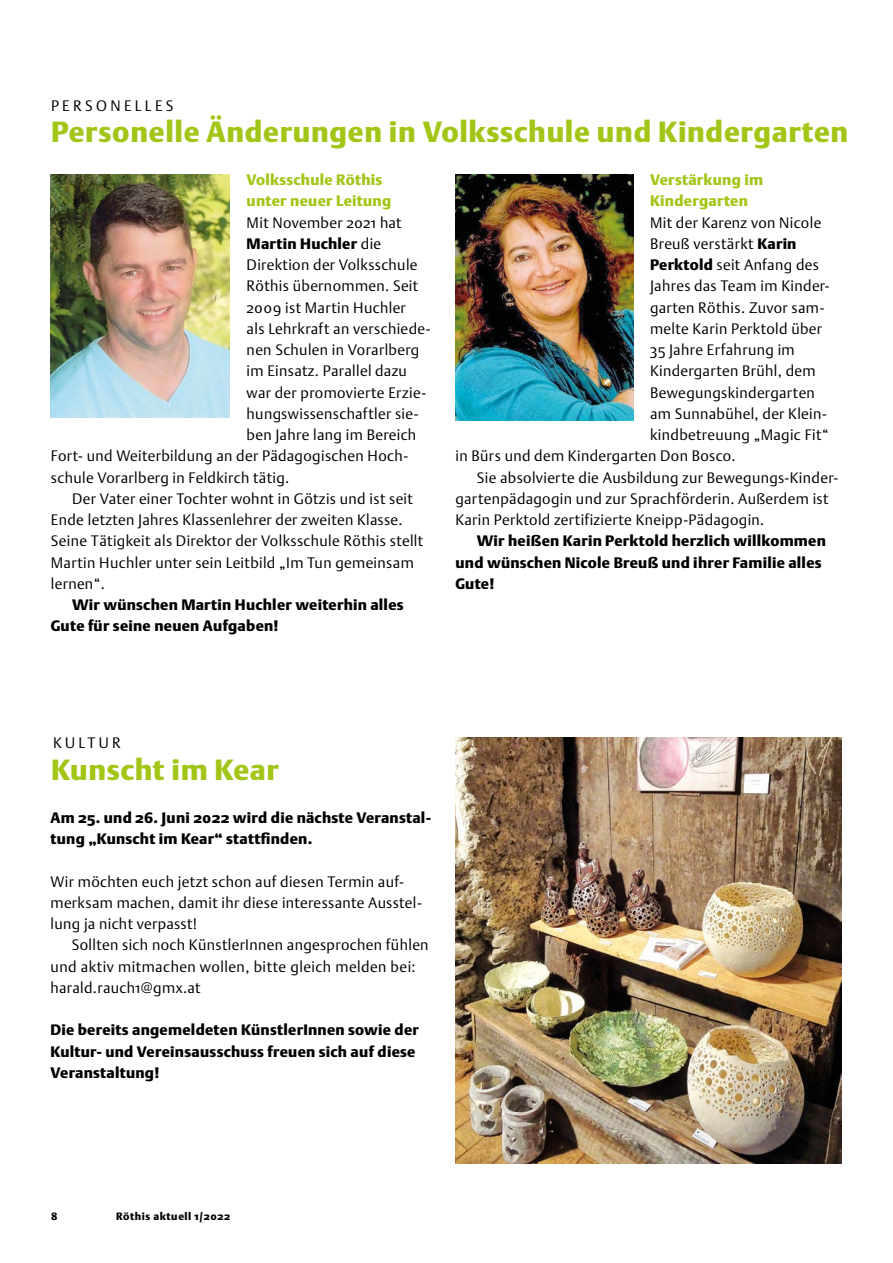
<style>
.page{position:relative;width:893px;height:1263px;background:#fff}
.page>*{position:absolute;margin:0;border:0;box-sizing:border-box;transform-origin:0 0}
.t1{font:900 28.8px "DTL Argo ST";letter-spacing:.02em;color:#a2c617}
.t2{font:300 15px/21.3px "DTL Argo ST";letter-spacing:.025em;color:#000}
.t3{font:900 15px/21.3px "DTL Argo ST";letter-spacing:.015em;color:#000}
.t4{font:900 15px/21.3px "DTL Argo ST";letter-spacing:.015em;color:#a2c617}
.t5{font:300 15px "DTL Argo ST";letter-spacing:.225em;color:#000}
.t6{font:900 10.5px "DTL Argo ST";letter-spacing:.05em;color:#000}
.s1{font-weight:300}
.s2{font-weight:900}
</style>
<div class="page">
<img style="left:455px;top:738px;width:387px;height:425px">
<img style="left:51px;top:175px;width:179px;height:243px">
<img style="left:455px;top:175px;width:178px;height:245px">
<p class="t5" style="left:51px;top:96px;width:124px">PERSONELLES</p>
<h1 class="t1" style="left:51px;top:115px;width:799px">Personelle Änderungen in Volksschule und Kindergarten</h1>
<p class="t4" style="left:247px;top:169px;width:146px">Volksschule Röthis unter neuer Leitung</p>
<p class="t2" style="left:247px;top:211px;width:157px">Mit November 2021 hat</p>
<p class="t3" style="left:247px;top:233px;width:136px">Martin Huchler <span class="s1">die</span></p>
<p class="t2" style="left:247px;top:254px;width:173px">Direktion der Volksschule</p>
<p class="t2" style="left:247px;top:275px;width:173px">Röthis übernommen. Seit</p>
<p class="t2" style="left:247px;top:296px;width:161px">2009 ist Martin Huchler</p>
<p class="t2" style="left:247px;top:318px;width:186px">als Lehrkraft an verschiede-</p>
<p class="t2" style="left:247px;top:339px;width:174px">nen Schulen in Vorarlberg</p>
<p class="t2" style="left:247px;top:360px;width:162px">im Einsatz. Parallel dazu</p>
<p class="t2" style="left:247px;top:381px;width:181px">war der promovierte Erzie-</p>
<p class="t2" style="left:247px;top:403px;width:173px">hungswissenschaftler sie-</p>
<p class="t2" style="left:247px;top:424px;width:171px">ben Jahre lang im Bereich</p>
<p class="t2" style="left:51px;top:445px;width:359px">Fort- und Weiterbildung an der Pädagogischen Hoch-</p>
<p class="t2" style="left:51px;top:466px;width:240px">schule Vorarlberg in Feldkirch tätig.</p>
<p class="t2" style="left:72px;top:488px;width:342px">Der Vater einer Tochter wohnt in Götzis und ist seit</p>
<p class="t2" style="left:51px;top:509px;width:353px">Ende letzten Jahres Klassenlehrer der zweiten Klasse.</p>
<p class="t2" style="left:51px;top:530px;width:374px">Seine Tätigkeit als Direktor der Volksschule Röthis stellt</p>
<p class="t2" style="left:51px;top:551px;width:364px">Martin Huchler unter sein Leitbild „Im Tun gemeinsam</p>
<p class="t2" style="left:51px;top:573px;width:55px">lernen“.</p>
<p class="t3" style="left:51px;top:594px;width:354px;text-indent:21px">Wir wünschen Martin Huchler weiterhin alles<br>Gute für seine neuen Aufgaben!</p>
<p class="t4" style="left:650px;top:169px;width:114px">Verstärkung im<br>Kindergarten</p>
<p class="t2" style="left:650px;top:211px;width:173px">Mit der Karenz von Nicole</p>
<p class="t2" style="left:650px;top:233px;width:148px">Breuß verstärkt <span class="s2">Karin</span></p>
<p class="t2" style="left:650px;top:254px;width:171px"><span class="s2">Perktold</span> seit Anfang des</p>
<p class="t2" style="left:650px;top:275px;width:181px">Jahres das Team im Kinder-</p>
<p class="t2" style="left:650px;top:296px;width:176px">garten Röthis. Zuvor sam-</p>
<p class="t2" style="left:650px;top:318px;width:173px">melte Karin Perktold über</p>
<p class="t2" style="left:650px;top:339px;width:146px">35 Jahre Erfahrung im</p>
<p class="t2" style="left:650px;top:360px;width:167px">Kindergarten Brühl, dem</p>
<p class="t2" style="left:650px;top:381px;width:166px">Bewegungskindergarten</p>
<p class="t2" style="left:650px;top:403px;width:178px">am Sunnabühel, der Klein-</p>
<p class="t2" style="left:650px;top:424px;width:180px">kindbetreuung „Magic Fit“</p>
<p class="t2" style="left:455px;top:445px;width:282px">in Bürs und dem Kindergarten Don Bosco.</p>
<p class="t2" style="left:477px;top:466px;width:363px">Sie absolvierte die Ausbildung zur Bewegungs-Kinder-</p>
<p class="t2" style="left:455px;top:488px;width:375px">gartenpädagogin und zur Sprachförderin. Außerdem ist</p>
<p class="t2" style="left:455px;top:509px;width:310px">Karin Perktold zertifizierte Kneipp-Pädagogin.</p>
<p class="t3" style="left:455px;top:530px;width:372px;text-indent:21px">Wir heißen Karin Perktold herzlich willkommen und wünschen Nicole Breuß und ihrer Familie alles<br>Gute!</p>
<p class="t2" style="left:53px;top:732px;width:69px">KULTUR</p>
<h1 class="t1" style="left:51px;top:753px;width:229px">Kunscht im Kear</h1>
<p class="t3" style="left:51px;top:807px;width:382px">Am 25. und 26. Juni 2022 wird die nächste Veranstal&shy;tung „Kunscht im Kear“ stattfinden.</p>
<p class="t2" style="left:51px;top:870px;width:373px">Wir möchten euch jetzt schon auf diesen Termin auf&shy;merksam machen, damit ihr diese interessante Ausstel&shy;lung ja nicht verpasst!</p>
<p class="t2" style="left:51px;top:934px;width:380px;text-indent:21px">Sollten sich noch KünstlerInnen angesprochen fühlen und aktiv mitmachen wollen, bitte gleich melden bei: harald.rauch1@gmx.at</p>
<p class="t3" style="left:51px;top:1019px;width:370px">Die bereits angemeldeten KünstlerInnen sowie der<br>Kultur- und Vereinsausschuss freuen sich auf diese<br>Veranstaltung!</p>
<p class="t6" style="left:51px;top:1210px;width:8px">8</p>
<p class="t6" style="left:116px;top:1210px;width:115px">Röthis aktuell 1/2022</p>
</div>
